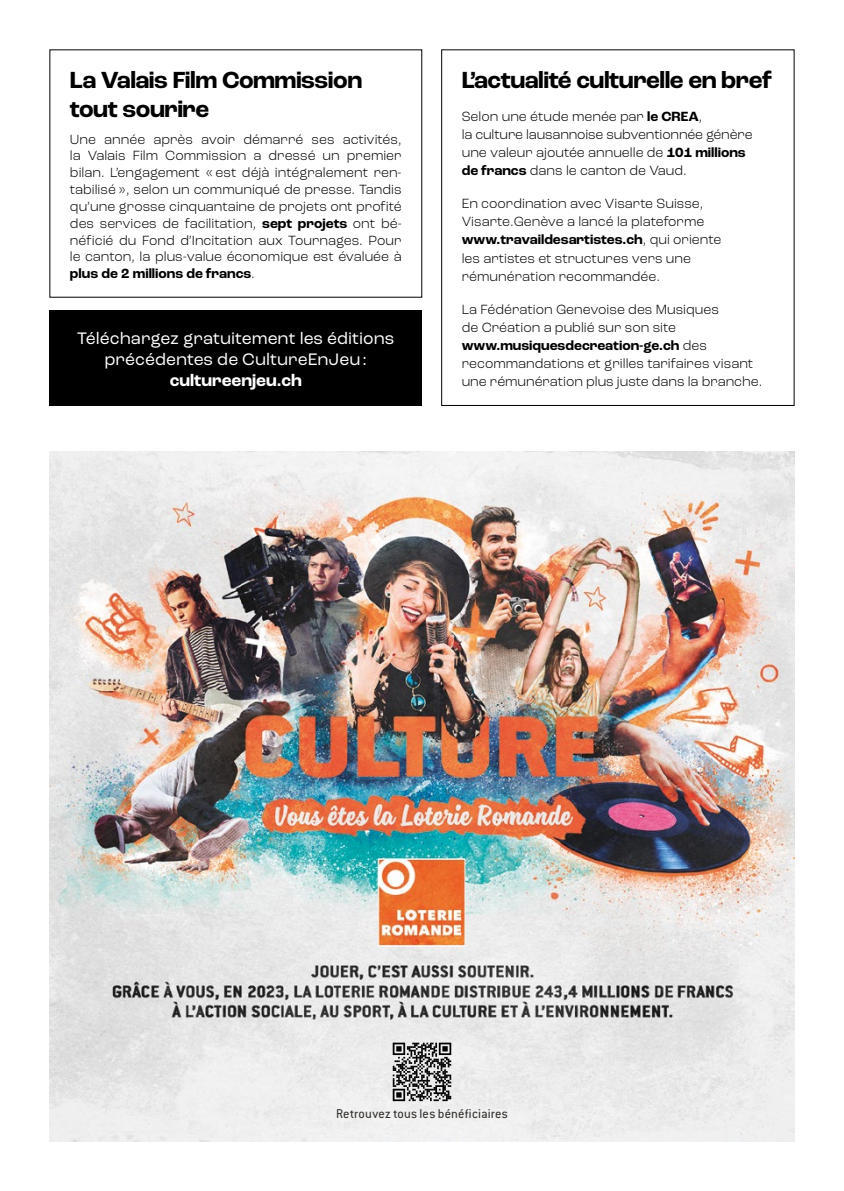
<style>
.page{position:relative;width:844px;height:1191px;background:#fff}
.page>*{position:absolute;margin:0;border:0;box-sizing:border-box;transform-origin:0 0}
.t1{font:700 24.5px/29.4px "Roc Grotesk";letter-spacing:-.02em;color:#000}
.t2{font:17.5px/21px "Roc Grotesk";color:#fff;text-align:center}
.t3{font:700 17.5px "Roc Grotesk";color:#fff}
.t4{font:300 14px/18.2px "Roc Grotesk";color:#000}
.t5{font:14px "Conduit ITC";letter-spacing:.02em;color:#312e2b}
.s1{font-weight:700}
</style>
<div class="page">
<div style="left:441px;top:50px;width:353px;height:356px;border:1px solid #000"></div>
<div style="left:50px;top:311px;width:372px;height:95px;background:#000"></div>
<img style="left:50px;top:451px;width:744px;height:690px">
<svg style="left:392px;top:1042px;width:59px;height:59px;background:#7f7f7f"></svg>
<h1 class="t1" style="left:70px;top:65px;width:294px">La Valais Film Commission tout sourire</h1>
<p class="t4" style="left:70px;top:131px;width:333px;line-height:16.8px;text-align:justify">Une année après avoir démarré ses activités, la Valais Film Commission a dressé un premier bilan. L’engagement «est déjà intégralement ren&shy;tabilisé», selon un communiqué de presse. Tandis qu’une grosse cinquantaine de projets ont profité des services de facilitation, <span class="s1">sept projets</span> ont bé&shy;néficié du Fond d’Incitation aux Tournages. Pour le canton, la plus-value économique est évaluée à <span class="s1">plus de 2 millions de francs</span>.</p>
<p class="t2" style="left:77px;top:327px;width:318px">Téléchargez gratuitement les éditions précédentes de CultureEnJeu:</p>
<p class="t3" style="left:170px;top:369px;width:134px">cultureenjeu.ch</p>
<h1 class="t1" style="left:461px;top:65px;width:312px">L’actualité culturelle en bref</h1>
<p class="t4" style="left:461px;top:107px;width:292px">Selon une étude menée par <span class="s1">le CREA</span>,<br>la culture lausannoise subventionnée génère une valeur ajoutée annuelle de <span class="s1">101 millions de francs</span> dans le canton de Vaud.</p>
<p class="t4" style="left:461px;top:194px;width:261px">En coordination avec Visarte Suisse, Visarte.Genève a lancé la plateforme <span class="s1">www.travaildesartistes.ch</span>, qui oriente les artistes et structures vers une rémunération recommandée.</p>
<p class="t4" style="left:461px;top:300px;width:302px">La Fédération Genevoise des Musiques<br>de Création a publié sur son site <span class="s1">www.musiquesdecreation-ge.ch</span> des recommandations et grilles tarifaires visant une rémunération plus juste dans la branche.</p>
<p class="t5" style="left:336px;top:1105px;width:173px">Retrouvez tous les bénéficiaires</p>
</div>
